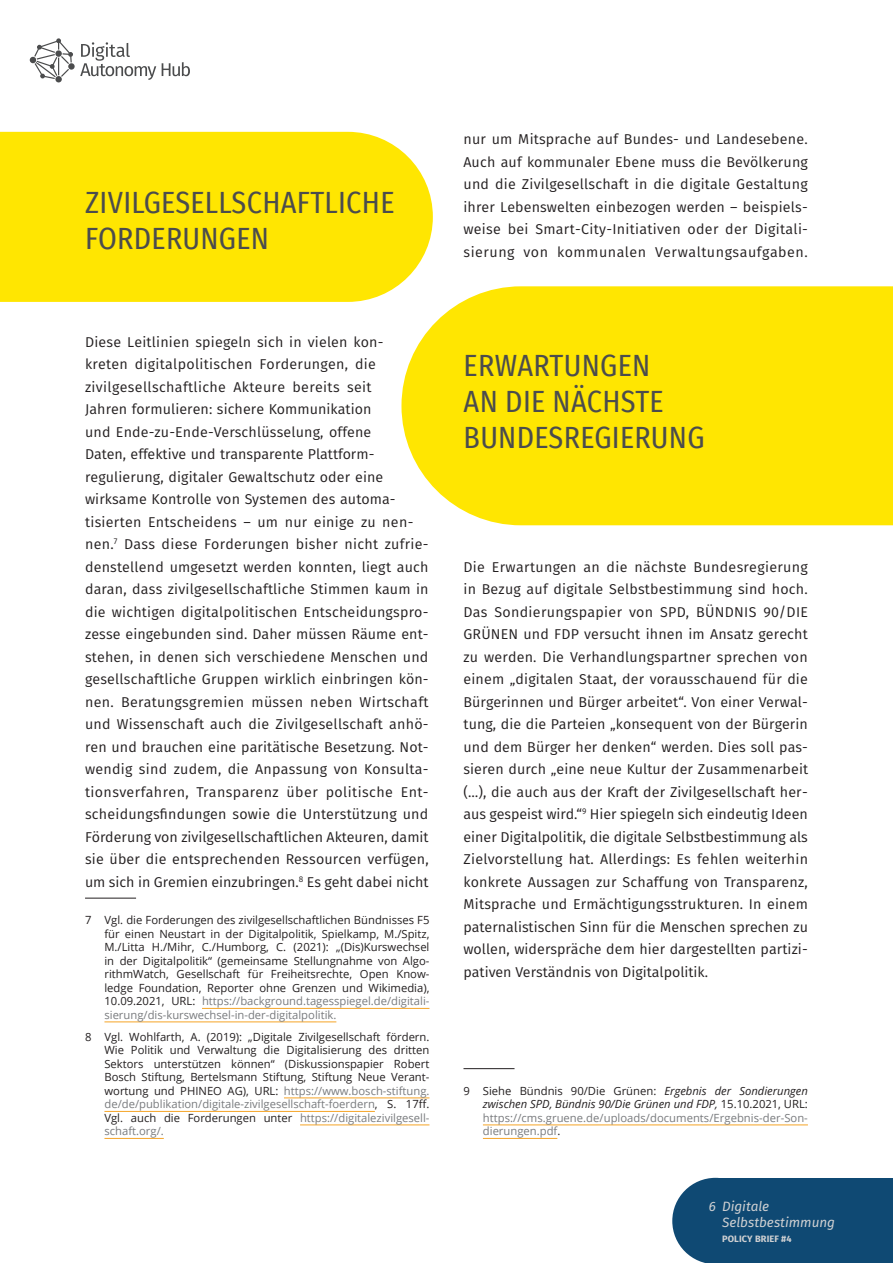
<style>
.page{position:relative;width:893px;height:1263px;background:#fff}
.page>*{position:absolute;margin:0;border:0;box-sizing:border-box;transform-origin:0 0}
.HUB_H1{font:30px/36px "Fira Sans Condensed";letter-spacing:.01em;color:#4b4c4d}
.HUB_Fließtext{font:14.25px/22.5px "Fira Sans";letter-spacing:.015em;color:#231f20;text-align:justify}
.t1{font:italic 13.5px/16.2px "Fira Sans";color:#cfd0d2}
.HUB_Fußnote{font:11.25px/13.5px "Open Sans";color:#231f20;text-align:justify}
.HUB_Fußnote-2{font:11.25px/13.5px "Open Sans";letter-spacing:.005em;color:#797b7e;text-align:justify}
.t2{font:700 9.3px "Fira Sans";letter-spacing:.01em;color:#cfd0d2}
.s1{color:#797b7e}
.s2{color:#231f20}
.s3{font-style:italic;color:#231f20}
</style>
<div class="page">
<div style="left:715px;top:1178px;width:178px;height:85px;background:#0f4973"></div>
<svg style="left:672px;top:1178px;width:43px;height:85px"></svg>
<svg style="left:30px;top:38px;width:160px;height:44px"></svg>
<div style="left:0;top:132px;width:433px;height:170px;background:#ffe601"></div>
<hr style="left:85px;top:898px;width:51px;height:1px;background:#231f20">
<hr style="left:202px;top:1008px;width:227px;height:1px;background:#f5a427">
<hr style="left:104px;top:1021px;width:232px;height:1px;background:#f5a427">
<hr style="left:284px;top:1097px;width:145px;height:1px;background:#f5a427">
<hr style="left:104px;top:1111px;width:271px;height:1px;background:#f5a427">
<hr style="left:300px;top:1124px;width:129px;height:1px;background:#f5a427">
<hr style="left:104px;top:1138px;width:60px;height:1px;background:#f5a427">
<div style="left:401px;top:286px;width:492px;height:239px;background:#ffe601"></div>
<hr style="left:463px;top:1068px;width:51px;height:1px;background:#231f20">
<hr style="left:483px;top:1124px;width:325px;height:1px;background:#f5a427">
<hr style="left:483px;top:1138px;width:74px;height:1px;background:#f5a427">
<p class="HUB_H1" style="left:85px;top:184px;width:311px">ZIVILGESELLSCHAFTLICHE<br>FORDERUNGEN</p>
<p class="HUB_Fließtext" style="left:85px;top:330px;width:345px;text-align:left">Diese Leitlinien spiegeln sich in vielen kon&shy;kreten digitalpolitischen Forderungen, die zivilgesellschaftliche Akteure bereits seit<br>Jahren formulieren: sichere Kommunikation<br>und Ende-zu-Ende-Verschlüsselung, offene<br>Daten, effektive und transparente Plattform&shy;regulierung, digitaler Gewaltschutz oder eine wirksame Kontrolle von Systemen des automa&shy;tisierten Entscheidens – um nur einige zu nen&shy;nen.<sup>7</sup> Dass diese Forderungen bisher nicht zufrie&shy;denstellend umgesetzt werden konnten, liegt auch daran, dass zivilgesellschaftliche Stimmen kaum in die wichtigen digitalpolitischen Entscheidungspro&shy;zesse eingebunden sind. Daher müssen Räume ent&shy;stehen, in denen sich verschiedene Menschen und gesellschaftliche Gruppen wirklich einbringen kön&shy;nen. Beratungsgremien müssen neben Wirtschaft und Wissenschaft auch die Zivilgesellschaft anhö&shy;ren und brauchen eine paritätische Besetzung. Not&shy;wendig sind zudem, die Anpassung von Konsulta&shy;tionsverfahren, Transparenz über politische Ent&shy;scheidungsfindungen sowie die Unterstützung und Förderung von zivilgesellschaftlichen Akteuren, damit sie über die entsprechenden Ressourcen verfügen, um sich in Gremien einzubringen.<sup>8</sup> Es geht dabei nicht</p>
<p class="HUB_Fußnote" style="left:104px;top:913px;width:327px;text-indent:-19px">7 Vgl. die Forderungen des zivilgesellschaftlichen Bündnisses F5 für einen Neustart in der Digitalpolitik, Spielkamp, M./Spitz, M./Litta H./Mihr, C./Humborg, C. (2021): „(Dis)Kurswechsel in der Digitalpolitik“ (gemeinsame Stellungnahme von Algo&shy;rithmWatch, Gesellschaft für Freiheitsrechte, Open Know&shy;ledge Foundation, Reporter ohne Grenzen und Wikimedia), 10.09.2021, URL: <span class="s1">https://background.tagesspiegel.de/digitali&shy;sierung/dis-kurswechsel-in-der-digitalpolitik.</span></p>
<p class="HUB_Fußnote" style="left:104px;top:1030px;width:327px;text-indent:-19px">8 Vgl. Wohlfarth, A. (2019): „Digitale Zivilgesellschaft fördern.<br>Wie Politik und Verwaltung die Digitalisierung des dritten Sektors unterstützen können“ (Diskussionspapier Robert Bosch Stiftung, Bertelsmann Stiftung, Stiftung Neue Verant&shy;wortung und PHINEO AG), URL: <span class="s1">https://www.bosch-stiftung. de/de/publikation/digitale-zivilgesellschaft-foerdern</span>, S. 17ff.<br>Vgl. auch die Forderungen unter <span class="s1">https://digitalezivilgesell&shy;schaft.org/.</span></p>
<p class="HUB_Fließtext" style="left:463px;top:127px;width:346px">nur um Mitsprache auf Bundes- und Landesebene.<br>Auch auf kommunaler Ebene muss die Bevölkerung und die Zivilgesellschaft in die digitale Gestaltung ihrer Lebenswelten einbezogen werden – beispiels&shy;weise bei Smart-City-Initiativen oder der Digitali&shy;sierung von kommunalen Verwaltungsaufgaben.</p>
<p class="HUB_H1" style="left:464px;top:347px;width:242px">ERWARTUNGEN<br>AN DIE NÄCHSTE<br>BUNDESREGIERUNG</p>
<p class="HUB_Fließtext" style="left:463px;top:555px;width:346px">Die Erwartungen an die nächste Bundesregierung in Bezug auf digitale Selbstbestimmung sind hoch.<br>Das Sondierungspapier von SPD, BÜNDNIS 90/DIE GRÜNEN und FDP versucht ihnen im Ansatz gerecht zu werden. Die Verhandlungspartner sprechen von einem „digitalen Staat, der vorausschauend fü r die Bü rgerinnen und Bü rger arbeitet“. Von einer Verwal&shy;tung, die die Parteien „konsequent von der Bü rgerin und dem Bü rger her denken“ werden. Dies soll pas&shy;sieren durch „eine neue Kultur der Zusammenarbeit (…), die auch aus der Kraft der Zivilgesellschaft her&shy;aus gespeist wird.“<sup>9</sup> Hier spiegeln sich eindeutig Ideen einer Digitalpolitik, die digitale Selbstbestimmung als Zielvorstellung hat. Allerdings: Es fehlen weiterhin konkrete Aussagen zur Schaffung von Transparenz, Mitsprache und Ermächtigungsstrukturen. In einem paternalistischen Sinn für die Menschen sprechen zu wollen, widerspräche dem hier dargestellten partizi&shy;pativen Verständnis von Digitalpolitik.</p>
<p class="HUB_Fußnote-2" style="left:483px;top:1084px;width:326px;text-indent:-19px"><span class="s2">9 Siehe Bündnis 90/Die Grünen:</span> <span class="s3">Ergebnis der Sondierungen zwischen SPD, Bündnis 90/Die Grünen und FDP,</span> <span class="s2">15.10.2021, URL: </span>https://cms.gruene.de/uploads/documents/Ergebnis-der-Son&shy;dierungen.pdf<span class="s2">.</span></p>
<p class="t1" style="left:722px;top:1197px;width:115px;text-indent:-13px">6 Digitale<br>Selbstbestimmung</p>
<p class="t2" style="left:722px;top:1231px;width:71px">POLICY BRIEF #4</p>
</div>
